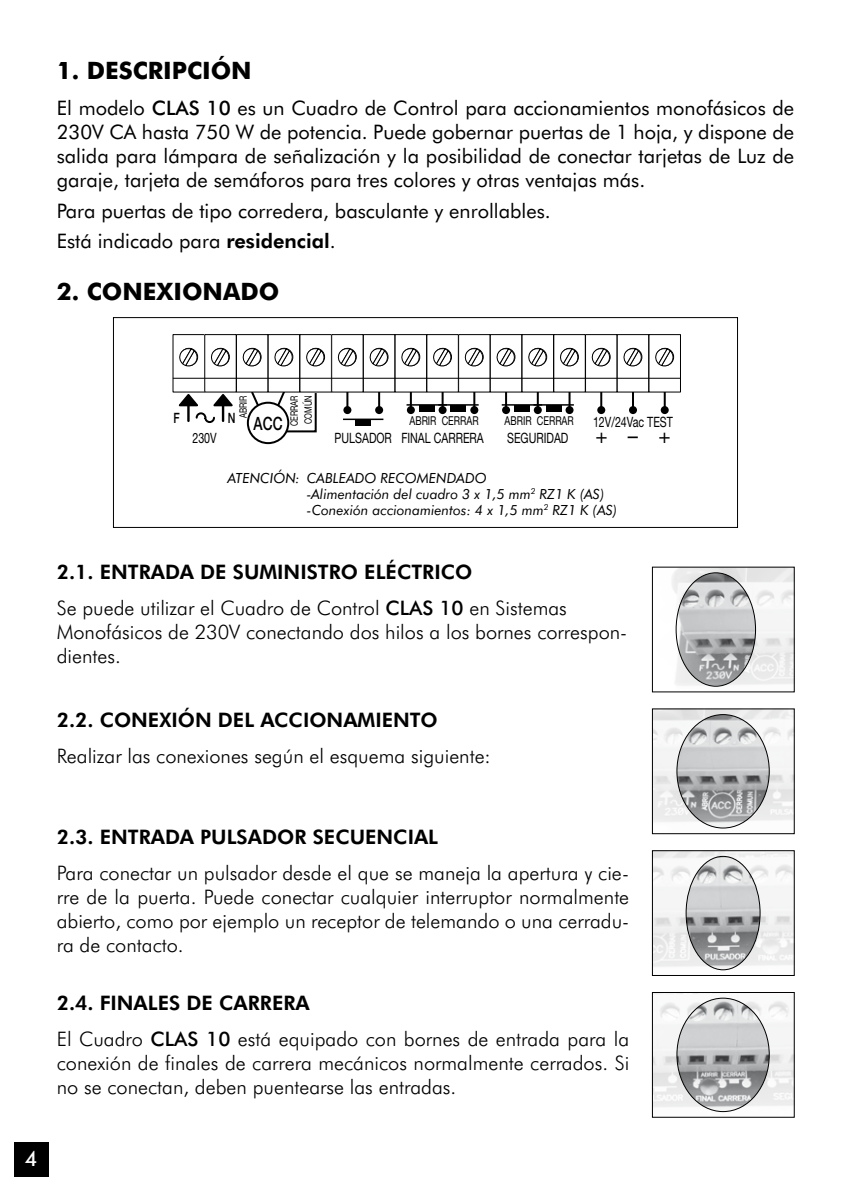
<style>
.page{position:relative;width:851px;height:1191px;background:#fff}
.page>*{position:absolute;margin:0;border:0;box-sizing:border-box;transform-origin:0 0}
.t1{font:700 24px "Futura BT";color:#000}
.t2{font:500 21px "Futura BT";color:#fff}
.t3{font:20.4px "Helvetica Neue";color:#000}
.t4{font:300 20px/24px "Futura BT";color:#000}
.t5{font:20px/24px "Futura BT";color:#000;text-align:justify}
.t6{font:800 20px "Futura BT";color:#000}
.t7{font:500 18.4px "Helvetica Neue";color:#000;scale:.75 1}
.t8{font:14.2px "Helvetica Neue";color:#000;scale:.75 1}
.t9{font:500 14.2px "Helvetica Neue";color:#000;scale:.75 1}
.t10{font:italic 14px/16px "Futura BT";color:#000}
.t11{font:12.2px "Helvetica Neue";color:#000;scale:.75 1}
.t12{font:10.2px/14.2px "Helvetica Neue";color:#000;scale:.75 1}
.s1{font-weight:500}
.s2{font-weight:800}
</style>
<div class="page">
<div style="left:14px;top:1142px;width:34px;height:34px;background:#000"></div>
<div style="left:113px;top:317px;width:625px;height:211px;border:1px solid #000"></div>
<img style="left:672px;top:568px;width:120px;height:119px">
<img style="left:676px;top:573px;width:79px;height:113px">
<img style="left:653px;top:710px;width:139px;height:119px">
<div style="left:651px;top:708px;width:143px;height:126px;border:1px solid #000"></div>
<img style="left:676px;top:714px;width:93px;height:114px">
<img style="left:653px;top:852px;width:139px;height:119px">
<div style="left:651px;top:850px;width:143px;height:126px;border:1px solid #000"></div>
<img style="left:686px;top:856px;width:74px;height:113px">
<img style="left:653px;top:994px;width:139px;height:119px">
<div style="left:651px;top:992px;width:143px;height:125px;border:1px solid #000"></div>
<img style="left:676px;top:998px;width:93px;height:113px">
<svg style="left:249px;top:392px;width:11px;height:16px"></svg>
<svg style="left:177px;top:392px;width:59px;height:31px"></svg>
<svg style="left:346px;top:392px;width:2px;height:14px"></svg>
<div style="left:343px;top:406px;width:8px;height:8px;background:#000;border-radius:50%"></div>
<svg style="left:410px;top:392px;width:2px;height:12px"></svg>
<div style="left:407px;top:406px;width:8px;height:8px;background:#000;border-radius:50%"></div>
<svg style="left:473px;top:392px;width:2px;height:12px"></svg>
<div style="left:470px;top:406px;width:8px;height:8px;background:#000;border-radius:50%"></div>
<svg style="left:536px;top:392px;width:2px;height:12px"></svg>
<div style="left:533px;top:406px;width:8px;height:8px;background:#000;border-radius:50%"></div>
<svg style="left:600px;top:392px;width:2px;height:14px"></svg>
<div style="left:597px;top:406px;width:8px;height:8px;background:#000;border-radius:50%"></div>
<svg style="left:663px;top:392px;width:2px;height:14px"></svg>
<div style="left:660px;top:406px;width:8px;height:8px;background:#000;border-radius:50%"></div>
<hr style="left:343px;top:418px;width:40px;height:2px;background:#000">
<div style="left:355px;top:419px;width:16px;height:6px;background:#000"></div>
<svg style="left:378px;top:392px;width:2px;height:14px"></svg>
<div style="left:375px;top:406px;width:8px;height:8px;background:#000;border-radius:50%"></div>
<svg style="left:441px;top:392px;width:2px;height:12px"></svg>
<div style="left:438px;top:406px;width:8px;height:8px;background:#000;border-radius:50%"></div>
<svg style="left:505px;top:392px;width:2px;height:12px"></svg>
<div style="left:502px;top:406px;width:8px;height:8px;background:#000;border-radius:50%"></div>
<svg style="left:568px;top:392px;width:2px;height:12px"></svg>
<div style="left:565px;top:406px;width:8px;height:8px;background:#000;border-radius:50%"></div>
<svg style="left:632px;top:392px;width:2px;height:14px"></svg>
<div style="left:629px;top:406px;width:8px;height:8px;background:#000;border-radius:50%"></div>
<hr style="left:406px;top:404px;width:41px;height:2px;background:#000">
<div style="left:419px;top:405px;width:15px;height:6px;background:#000"></div>
<hr style="left:501px;top:404px;width:41px;height:2px;background:#000">
<div style="left:514px;top:405px;width:15px;height:6px;background:#000"></div>
<hr style="left:438px;top:404px;width:40px;height:2px;background:#000">
<div style="left:451px;top:405px;width:15px;height:6px;background:#000"></div>
<hr style="left:533px;top:404px;width:40px;height:2px;background:#000">
<div style="left:546px;top:405px;width:15px;height:6px;background:#000"></div>
<svg style="left:275px;top:392px;width:42px;height:41px"></svg>
<div style="left:247px;top:402px;width:42px;height:42px;border:2px solid #000;border-radius:50%"></div>
<div style="left:236px;top:334px;width:32px;height:58px;border:1px solid #000"></div>
<div style="left:299px;top:334px;width:33px;height:58px;border:1px solid #000"></div>
<div style="left:331px;top:334px;width:32px;height:58px;border:1px solid #000"></div>
<div style="left:363px;top:334px;width:32px;height:58px;border:1px solid #000"></div>
<div style="left:426px;top:334px;width:33px;height:58px;border:1px solid #000"></div>
<div style="left:458px;top:334px;width:32px;height:58px;border:1px solid #000"></div>
<div style="left:489px;top:334px;width:33px;height:58px;border:1px solid #000"></div>
<div style="left:521px;top:334px;width:33px;height:58px;border:1px solid #000"></div>
<div style="left:553px;top:334px;width:32px;height:58px;border:1px solid #000"></div>
<div style="left:585px;top:334px;width:32px;height:58px;border:1px solid #000"></div>
<div style="left:648px;top:334px;width:33px;height:58px;border:1px solid #000"></div>
<hr style="left:173px;top:378px;width:31px;height:1px;background:#000">
<hr style="left:204px;top:378px;width:32px;height:1px;background:#000">
<hr style="left:236px;top:378px;width:32px;height:1px;background:#000">
<hr style="left:268px;top:378px;width:32px;height:1px;background:#000">
<hr style="left:300px;top:378px;width:31px;height:1px;background:#000">
<hr style="left:331px;top:378px;width:32px;height:1px;background:#000">
<hr style="left:363px;top:378px;width:32px;height:1px;background:#000">
<hr style="left:395px;top:378px;width:31px;height:1px;background:#000">
<hr style="left:426px;top:378px;width:32px;height:1px;background:#000">
<hr style="left:458px;top:378px;width:32px;height:1px;background:#000">
<hr style="left:490px;top:378px;width:32px;height:1px;background:#000">
<hr style="left:522px;top:378px;width:31px;height:1px;background:#000">
<hr style="left:553px;top:378px;width:32px;height:1px;background:#000">
<hr style="left:585px;top:378px;width:32px;height:1px;background:#000">
<hr style="left:617px;top:378px;width:31px;height:1px;background:#000">
<hr style="left:648px;top:378px;width:32px;height:1px;background:#000">
<svg style="left:179px;top:347px;width:20px;height:20px"></svg>
<svg style="left:211px;top:347px;width:19px;height:20px"></svg>
<svg style="left:242px;top:347px;width:20px;height:20px"></svg>
<svg style="left:274px;top:347px;width:20px;height:20px"></svg>
<svg style="left:306px;top:347px;width:19px;height:20px"></svg>
<svg style="left:337px;top:347px;width:20px;height:20px"></svg>
<svg style="left:369px;top:347px;width:20px;height:20px"></svg>
<svg style="left:401px;top:347px;width:19px;height:20px"></svg>
<svg style="left:433px;top:347px;width:19px;height:20px"></svg>
<svg style="left:464px;top:347px;width:20px;height:20px"></svg>
<svg style="left:496px;top:347px;width:20px;height:20px"></svg>
<svg style="left:528px;top:347px;width:19px;height:20px"></svg>
<svg style="left:560px;top:347px;width:19px;height:20px"></svg>
<svg style="left:591px;top:347px;width:20px;height:20px"></svg>
<svg style="left:623px;top:347px;width:19px;height:20px"></svg>
<svg style="left:655px;top:347px;width:19px;height:20px"></svg>
<p class="t1" style="left:57px;top:56px;width:196px">1. DESCRIPCIÓN</p>
<p class="t5" style="left:57px;top:96px;width:739px">El modelo <span class="s1">CLAS 10</span> es un Cuadro de Control para accionamientos monofásicos de 230V CA hasta 750 W de potencia. Puede gobernar puertas de 1 hoja, y dispone de salida para lámpara de señalización y la posibilidad de conectar tarjetas de Luz de garaje, tarjeta de semáforos para tres colores y otras ventajas más.</p>
<p class="t5" style="left:57px;top:195px;width:495px;line-height:30.4px">Para puertas de tipo corredera, basculante y enrollables.<br>Está indicado para <span class="s2">residencial</span>.</p>
<p class="t1" style="left:57px;top:277px;width:224px">2. CONEXIONADO</p>
<p class="t12" style="left:236px;top:418px;width:32px;rotate:-90deg">ABRIR</p>
<p class="t12" style="left:287px;top:426px;width:43px;rotate:-90deg">CERRAR<br>COMÚN</p>
<p class="t9" style="left:173px;top:409px;width:10px">F</p>
<p class="t9" style="left:228px;top:409px;width:12px">n</p>
<p class="t8" style="left:192px;top:429px;width:34px">230V</p>
<p class="t7" style="left:253px;top:412px;width:40px">ACC</p>
<p class="t11" style="left:409px;top:413px;width:94px">ABRIR CERRAR</p>
<p class="t8" style="left:401px;top:429px;width:111px">FINAL CARRERA</p>
<p class="t11" style="left:504px;top:413px;width:94px">ABRIR CERRAR</p>
<p class="t8" style="left:507px;top:429px;width:83px">SEGURIDAD</p>
<p class="t8" style="left:593px;top:413px;width:108px">12V/24Vac TEST</p>
<p class="t8" style="left:334px;top:429px;width:78px">PULSADOR</p>
<p class="t3" style="left:595px;top:423px;width:77px">+–+</p>
<p class="t10" style="left:307px;top:469px;width:312px;text-indent:-79px">ATENCIÓN: CABLEADO RECOMENDADO<br>-Alimentación del cuadro 3 x 1,5 mm<sup>2</sup> RZ1 K (AS) -Conexión accionamientos: 4 x 1,5 mm<sup>2</sup> RZ1 K (AS)</p>
<p class="t4" style="left:57px;top:554px;width:511px;line-height:36px"><span class="s2">2.1. ENTRADA DE SUMINISTRO ELÉCTRICO<br></span>Se puede utilizar el Cuadro de Control <span class="s1">CLAS 10</span> en Sistemas</p>
<p class="t4" style="left:57px;top:620px;width:572px">Monofásicos de 230V conectando dos hilos a los bornes correspon&shy;dientes.</p>
<p class="t6" style="left:57px;top:708px;width:382px">2.2. CONEXIÓN DEL ACCIONAMIENTO</p>
<p class="t4" style="left:57px;top:744px;width:435px">Realizar las conexiones según el esquema siguiente:</p>
<p class="t6" style="left:57px;top:824px;width:383px">2.3. ENTRADA PULSADOR SECUENCIAL</p>
<p class="t4" style="left:57px;top:860px;width:574px;text-align:justify">Para conectar un pulsador desde el que se maneja la apertura y cie&shy;rre de la puerta. Puede conectar cualquier interruptor normalmente abierto, como por ejemplo un receptor de telemando o una cerradu&shy;ra de contacto.</p>
<p class="t4" style="left:57px;top:984px;width:574px;line-height:36px"><span class="s2">2.4. FINALES DE CARRERA<br></span>El Cuadro <span class="s1">CLAS 10</span> está equipado con bornes de entrada para la</p>
<p class="t4" style="left:57px;top:1050px;width:574px">conexión de finales de carrera mecánicos normalmente cerrados. Si no se conectan, deben puentearse las entradas.</p>
<p class="t2" style="left:25px;top:1146px;width:14px">4</p>
</div>
